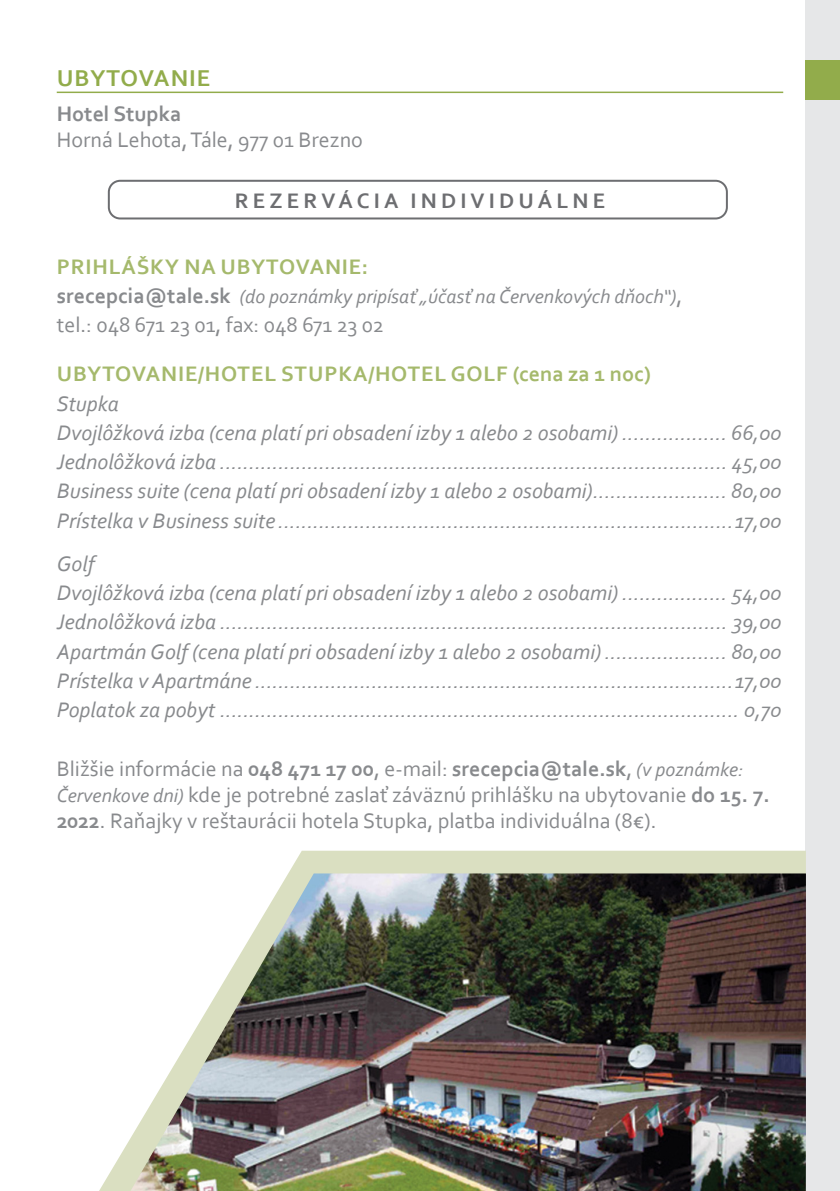
<style>
.page{position:relative;width:840px;height:1191px;background:#fff}
.page>*{position:absolute;margin:0;border:0;box-sizing:border-box;transform-origin:0 0}
.t1{font:700 24px "Corbel";letter-spacing:.04em;color:#92ac4b}
.t2{font:italic 22px/29.2px "Corbel";color:#888a8d}
.t3{font:22px/26.4px "Corbel";color:#888a8d}
.t4{font:700 22px "Corbel";letter-spacing:.04em;color:#a5b96c}
.t5{font:700 22px "Corbel";letter-spacing:.19em;color:#6d6e71}
.t6{font:700 22px "Corbel";color:#888a8d}
.t7{font:italic 20px "Corbel";color:#888a8d}
.s1{font-weight:700;font-style:normal;font-size:22px}
.s2{font-style:normal;font-size:22px}
.s3{font-weight:700}
.s4{font-style:italic;font-size:20px}
</style>
<div class="page">
<div style="left:805px;top:0;width:34px;height:1191px;background:#e6e7e8"></div>
<svg style="left:99px;top:850px;width:706px;height:341px"></svg>
<div style="left:108px;top:180px;width:619px;height:39px;border:2px solid #6d6e71;border-radius:11px"></div>
<div style="left:805px;top:60px;width:34px;height:40px;background:#92ac4b"></div>
<img style="left:130px;top:872px;width:675px;height:319px">
<hr style="left:57px;top:92px;width:725px;height:1px;background:#92ac4b">
<p class="t1" style="left:57px;top:63px;width:155px">UBYTOVANIE</p>
<p class="t6" style="left:57px;top:100px;width:126px">Hotel Stupka</p>
<p class="t3" style="left:57px;top:126px;width:307px">Horná Lehota, Tále, 977 01 Brezno</p>
<p class="t5" style="left:234px;top:187px;width:372px">REZERVÁCIA INDIVIDUÁLNE</p>
<p class="t4" style="left:57px;top:253px;width:313px">PRIHLÁŠKY NA UBYTOVANIE:</p>
<p class="t7" style="left:57px;top:284px;width:626px"><span class="s1">srecepcia@tale.sk</span> (do poznámky pripísať „účasť na Červenkových dňoch“)<span class="s2">,</span></p>
<p class="t3" style="left:57px;top:311px;width:328px">tel.: 048 671 23 01, fax: 048 671 23 02</p>
<p class="t4" style="left:57px;top:360px;width:595px">UBYTOVANIE/HOTEL STUPKA/HOTEL GOLF (cena za 1 noc)</p>
<p class="t2" style="left:57px;top:388px;width:726px">Stupka<br>Dvojlôžková izba (cena platí pri obsadení izby 1 alebo 2 osobami) .................. 66,00<br>Jednolôžková izba ....................................................................................... 45,00<br>Business suite (cena platí pri obsadení izby 1 alebo 2 osobami)....................... 80,00<br>Prístelka v Business suite ..............................................................................17,00</p>
<p class="t2" style="left:57px;top:548px;width:726px">Golf<br>Dvojlôžková izba (cena platí pri obsadení izby 1 alebo 2 osobami) .................. 54,00<br>Jednolôžková izba ....................................................................................... 39,00<br>Apartmán Golf (cena platí pri obsadení izby 1 alebo 2 osobami) ..................... 80,00<br>Prístelka v Apartmáne ..................................................................................17,00<br>Poplatok za pobyt ......................................................................................... 0,70</p>
<p class="t3" style="left:57px;top:754px;width:714px">Bližšie informácie na <span class="s3">048 471 17 00</span>, e-mail: <span class="s3">srecepcia@tale.sk</span>, <span class="s4">(v poznámke:<br>Červenkove dni)</span> kde je potrebné zaslať záväznú prihlášku na ubytovanie <span class="s3">do 15. 7.<br>2022</span>. Raňajky v reštaurácii hotela Stupka, platba individuálna (8€).</p>
</div>
